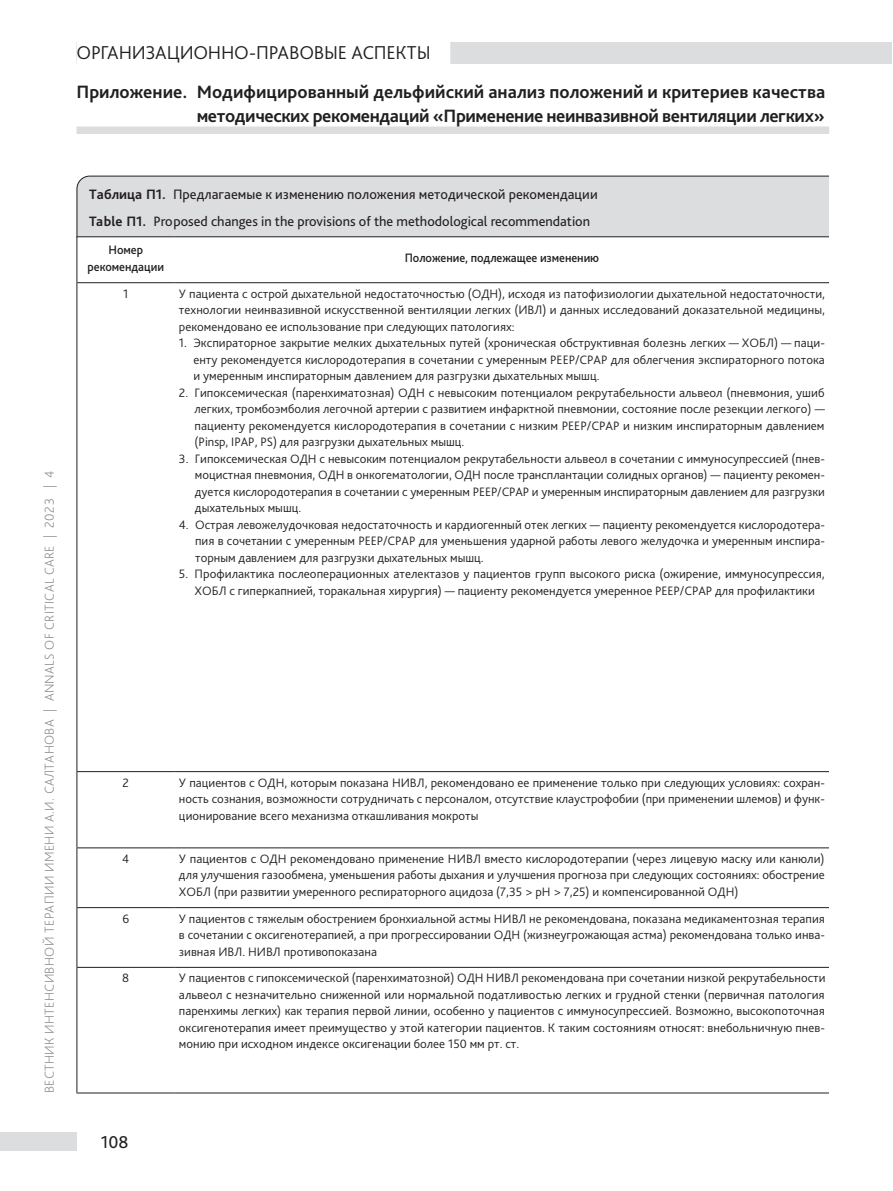
<style>
.page{position:relative;width:893px;height:1191px;background:#fff}
.page>*{position:absolute;margin:0;border:0;box-sizing:border-box;transform-origin:0 0}
.t1{font:300 19.5px "Bliss Pro";letter-spacing:-.01em;color:#231f20}
.t2{font:700 18.75px/23.9px "Bliss Pro";color:#231f20;text-align:right}
.t3{font:18px "Bliss Pro";color:#231f20}
.t4{font:14.25px/27px "Bliss Pro";color:#231f20}
.t5{font:200 13.5px "Bliss Pro";letter-spacing:.025em;color:#808285}
.t6{font:300 12.75px/16.5px "Bliss Pro";color:#231f20;text-align:justify}
.t7{font:500 12.75px/16.5px "Bliss Pro";letter-spacing:-.005em;color:#231f20;text-align:center;scale:.95 1}
.s1{font-weight:700}
</style>
<div class="page">
<div style="left:0;top:1132px;width:77px;height:18px;background:#dcdddf"></div>
<div style="left:77px;top:44px;width:815px;height:20px;background:#dcdddf"></div>
<div style="left:77px;top:42px;width:815px;height:20px;background:#dcdddf"></div>
<div style="left:77px;top:36px;width:373px;height:45px;background:#fff"></div>
<div style="left:76px;top:175px;width:753px;height:63px;background:#dcdddf"></div>
<svg style="left:78px;top:237px;width:751px;height:1px"></svg>
<hr style="left:77px;top:771px;width:98px;height:1px;background:#231f20">
<hr style="left:175px;top:771px;width:654px;height:1px;background:#231f20">
<hr style="left:77px;top:847px;width:98px;height:1px;background:#231f20">
<hr style="left:175px;top:847px;width:654px;height:1px;background:#231f20">
<hr style="left:77px;top:907px;width:98px;height:1px;background:#231f20">
<hr style="left:175px;top:907px;width:654px;height:1px;background:#231f20">
<hr style="left:77px;top:967px;width:98px;height:1px;background:#231f20">
<hr style="left:175px;top:967px;width:654px;height:1px;background:#231f20">
<hr style="left:77px;top:1092px;width:98px;height:1px;background:#231f20">
<hr style="left:175px;top:1092px;width:654px;height:1px;background:#231f20">
<hr style="left:175px;top:282px;width:654px;height:1px;background:#231f20">
<hr style="left:77px;top:282px;width:98px;height:1px;background:#231f20">
<hr style="left:77px;top:236px;width:98px;height:1px;background:#231f20">
<hr style="left:77px;top:237px;width:1px;height:46px;background:#231f20">
<hr style="left:175px;top:236px;width:654px;height:1px;background:#231f20">
<hr style="left:77px;top:283px;width:1px;height:488px;background:#231f20">
<hr style="left:77px;top:772px;width:1px;height:75px;background:#231f20">
<hr style="left:77px;top:848px;width:1px;height:59px;background:#231f20">
<hr style="left:77px;top:908px;width:1px;height:59px;background:#231f20">
<hr style="left:77px;top:967px;width:1px;height:125px;background:#231f20">
<div style="left:77px;top:126px;width:752px;height:8px;background:#dcdddf"></div>
<h1 class="t1" style="left:77px;top:40px;width:356px">ОРГАНИЗАЦИОННО-ПРАВОВЫЕ АСПЕКТЫ</h1>
<h2 class="t2" style="left:77px;top:80px;width:750px">Приложение. Модифицированный дельфийский анализ положений и критериев качества методических рекомендаций «Применение неинвазивной вентиляции легких»</h2>
<p class="t5" style="left:41px;top:1093px;width:624px;rotate:-90deg">ВЕСТНИК ИНТЕНСИВНОЙ ТЕРАПИИ ИМЕНИ А.И. САЛТАНОВА | ANNALS OF CRITICAL CARE | 2023 | 4</p>
<p class="t4" style="left:89px;top:180px;width:510px"><span class="s1">Таблица П1.</span> Предлагаемые к изменению положения методической рекомендации<br><span class="s1">Table П1.</span> Proposed changes in the provisions of the methodological recommendation</p>
<p class="t7" style="left:88px;top:241px;width:82px">Номер рекомендации</p>
<p class="t7" style="left:405px;top:250px;width:206px">Положение, подлежащее изменению</p>
<p class="t6" style="left:123px;top:285px;width:7px">1</p>
<p class="t6" style="left:179px;top:285px;width:647px">У пациента с острой дыхательной недостаточностью (ОДН), исходя из патофизиологии дыхательной недостаточности, технологии неинвазивной искусственной вентиляции легких (ИВЛ) и данных исследований доказательной медицины, рекомендовано ее использование при следующих патологиях:</p>
<p class="t6" style="left:193px;top:334px;width:633px;text-indent:-14px">1. Экспираторное закрытие мелких дыхательных путей (хроническая обструктивная болезнь легких — ХОБЛ) — паци&shy;енту рекомендуется кислородотерапия в сочетании с умеренным РЕЕР/СРАР для облегчения экспираторного потока и -умеренным инспираторным давлением для разгрузки дыхательных мышц.</p>
<p class="t6" style="left:195px;top:384px;width:632px;text-indent:-16px">2. Гипоксемическая (паренхиматозная) ОДН с невысоким потенциалом рекрутабельности альвеол (пневмония, ушиб легких, тромбоэмболия легочной артерии с развитием инфарктной пневмонии, состояние после резекции легкого) — пациенту рекомендуется кислородотерапия в сочетании с низким РЕЕР/СРАР и низким инспираторным давлением (Pinsp, IPAP, PS) для разгрузки дыхательных мышц.</p>
<p class="t6" style="left:195px;top:450px;width:631px;text-indent:-16px">3. Гипоксемическая ОДН с невысоким потенциалом рекрутабельности альвеол в сочетании с иммуносупрессией (пнев&shy;моцистная пневмония, ОДН в онкогематологии, ОДН после трансплантации солидных органов) — пациенту рекомен&shy;дуется кислородотерапия в сочетании с умеренным РЕЕР/СРАР и умеренным инспираторным давлением для разгрузки дыхательных мышц.</p>
<p class="t6" style="left:195px;top:516px;width:631px;text-indent:-16px">4. Острая левожелудочковая недостаточность и кардиогенный отек легких — пациенту рекомендуется кислородотера&shy;пия в сочетании с умеренным РЕЕР/СРАР для уменьшения ударной работы левого желудочка и умеренным инспира&shy;торным давлением для разгрузки дыхательных мышц.</p>
<p class="t6" style="left:179px;top:565px;width:647px;text-align:center">5. Профилактика послеоперационных ателектазов у пациентов групп высокого риска (ожирение, иммуносупрессия,<br>ХОБЛ с гиперкапнией, торакальная хирургия) — пациенту рекомендуется умеренное РЕЕР/СРАР для профилактики</p>
<p class="t6" style="left:123px;top:774px;width:8px">2</p>
<p class="t6" style="left:179px;top:774px;width:647px">У пациентов с ОДН, которым показана НИВЛ, рекомендовано ее применение только при следующих условиях: сохран&shy;ность сознания, возможности сотрудничать с персоналом, отсутствие клаустрофобии (при применении шлемов) и функ&shy;ционирование всего механизма откашливания мокроты</p>
<p class="t6" style="left:122px;top:850px;width:8px">4</p>
<p class="t6" style="left:179px;top:850px;width:647px">У пациентов с ОДН рекомендовано применение НИВЛ вместо кислородотерапии (через лицевую маску или канюли) для улучшения газообмена, уменьшения работы дыхания и улучшения прогноза при следующих состояниях: обострение ХОБЛ (при развитии умеренного респираторного ацидоза (7,35 &gt; рН &gt; 7,25) и компенсированной ОДН)</p>
<p class="t6" style="left:122px;top:910px;width:8px">6</p>
<p class="t6" style="left:179px;top:910px;width:647px">У пациентов с тяжелым обострением бронхиальной астмы НИВЛ не рекомендована, показана медикаментозная терапия в сочетании с оксигенотерапией, а при прогрессировании ОДН (жизнеугрожающая астма) рекомендована только инва&shy;зивная ИВЛ. НИВЛ противопоказана</p>
<p class="t6" style="left:122px;top:969px;width:8px">8</p>
<p class="t6" style="left:179px;top:969px;width:648px">У пациентов с гипоксемической (паренхиматозной) ОДН НИВЛ рекомендована при сочетании низкой рекрутабельности альвеол с незначительно сниженной или нормальной податливостью легких и грудной стенки (первичная патология паренхимы легких) как терапия первой линии, особенно у пациентов с иммуносупрессией. Возможно, высокопоточная оксигенотерапия имеет преимущество у этой категории пациентов. К таким состояниям относят: внебольничную пнев&shy;монию при исходном индексе оксигенации более 150 мм рт. ст.</p>
<h3 class="t3" style="left:101px;top:1131px;width:29px">108</h3>
</div>
